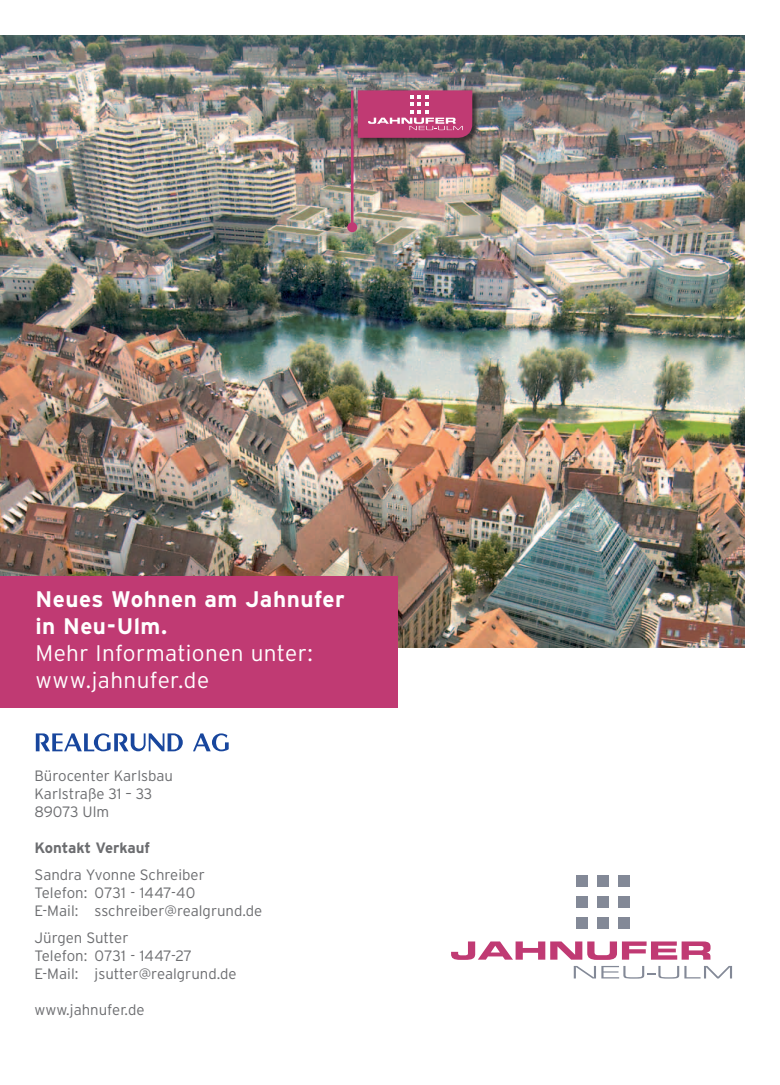
<style>
.page{position:relative;width:780px;height:1085px;background:#fff}
.page>*{position:absolute;margin:0;border:0;box-sizing:border-box;transform-origin:0 0}
.t1{font:300 22.5px/27px "Interstate";letter-spacing:.015em;color:#fff}
.t2{font:700 22.5px/27px "Interstate";letter-spacing:.02em;color:#fff}
.t3{font:300 15px/18px "Interstate";color:#6c6d70}
.t4{font:700 15px "Interstate";letter-spacing:-.005em;color:#6c6d70}
</style>
<div class="page">
<div style="left:576px;top:875px;width:11px;height:11px;background:#838997"></div>
<div style="left:576px;top:896px;width:11px;height:11px;background:#838997"></div>
<div style="left:597px;top:875px;width:11px;height:11px;background:#838997"></div>
<div style="left:597px;top:896px;width:11px;height:11px;background:#838997"></div>
<div style="left:597px;top:917px;width:11px;height:11px;background:#838997"></div>
<div style="left:576px;top:917px;width:11px;height:11px;background:#838997"></div>
<div style="left:619px;top:875px;width:11px;height:11px;background:#838997"></div>
<div style="left:619px;top:896px;width:11px;height:11px;background:#838997"></div>
<div style="left:619px;top:917px;width:11px;height:11px;background:#838997"></div>
<svg style="left:451px;top:941px;width:259px;height:18px"></svg>
<svg style="left:573px;top:966px;width:159px;height:12px"></svg>
<img style="left:0;top:35px;width:744px;height:612px">
<div style="left:0;top:576px;width:397px;height:131px;background:#c03a73"></div>
<div style="left:357px;top:90px;width:123px;height:55px;background:#231f20;opacity:.75"></div>
<svg style="left:358px;top:90px;width:114px;height:48px;background:#c34c7f"></svg>
<svg style="left:36px;top:733px;width:147px;height:18px"></svg>
<svg style="left:193px;top:733px;width:36px;height:18px"></svg>
<hr style="left:351px;top:90px;width:2px;height:137px;background:#c03a73">
<div style="left:347px;top:222px;width:10px;height:10px;background:#c03a73;border-radius:50%"></div>
<h1 class="t2" style="left:35px;top:585px;width:311px">Neues Wohnen am Jahnufer in Neu-Ulm.</h1>
<h1 class="t1" style="left:35px;top:639px;width:279px">Mehr Informationen unter: www.jahnufer.de</h1>
<p class="t3" style="left:35px;top:766px;width:140px">Bürocenter Karlsbau<br>Karlstraße 31 – 33<br>89073 Ulm</p>
<p class="t4" style="left:35px;top:838px;width:117px">Kontakt Verkauf</p>
<p class="t3" style="left:35px;top:865px;width:229px">Sandra Yvonne Schreiber<br>Telefon: 0731 - 1447-40<br>E-Mail: sschreiber@realgrund.de</p>
<p class="t3" style="left:35px;top:928px;width:204px">Jürgen Sutter<br>Telefon: 0731 - 1447-27<br>E-Mail: jsutter@realgrund.de</p>
<p class="t3" style="left:35px;top:1000px;width:111px">www.jahnufer.de</p>
</div>
